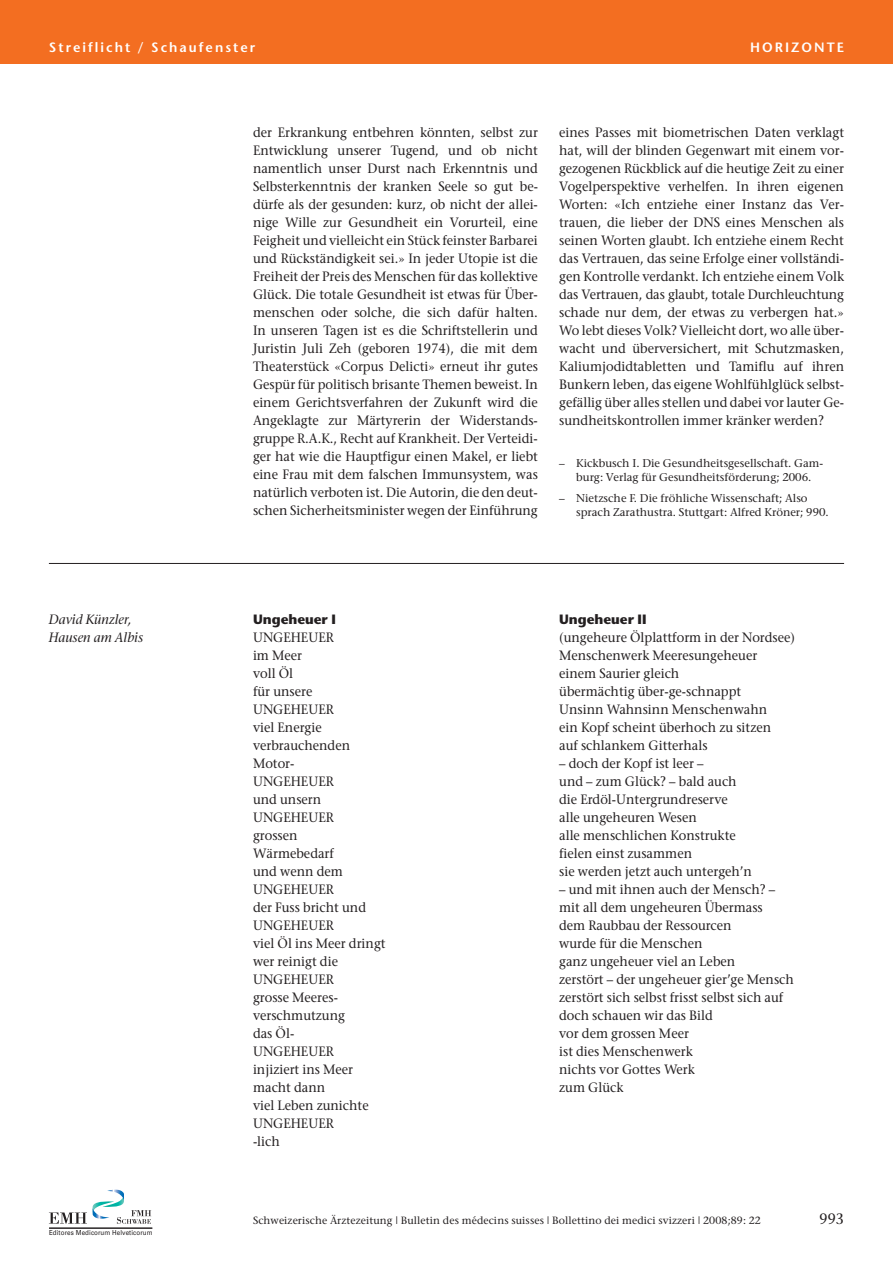
<style>
.page{position:relative;width:893px;height:1263px;background:#fff}
.page>*{position:absolute;margin:0;border:0;box-sizing:border-box;transform-origin:0 0}
.t1{font:15px "Stone Serif";color:#231f20;scale:.95 1}
.t2{font:13.5px/18px "Stone Serif";color:#231f20;scale:.95 1}
.t3{font:600 13.5px "Stone Sans";letter-spacing:.15em;color:#fff}
.t4{font:italic 13.5px/18px "Stone Serif";color:#231f20;scale:.95 1}
.t5{font:700 13.5px "Stone Sans";color:#231f20}
.t6{font:11.25px/14.2px "Stone Serif";color:#231f20;text-align:center}
.t7{font:10.5px "Stone Serif";letter-spacing:.01em;color:#231f20}
.t8{font:6.9px "Univers";letter-spacing:.015em;color:#231f20;scale:.9 1}
</style>
<div class="page">
<div style="left:0;top:0;width:893px;height:64px;background:#f36e21"></div>
<svg style="left:49px;top:1189px;width:102px;height:35px"></svg>
<hr style="left:49px;top:1228px;width:103px;height:1px;background:#231f20">
<hr style="left:49px;top:563px;width:795px;height:1px;background:#231f20">
<p class="t3" style="left:49px;top:42px;width:208px">Streiflicht / Schaufenster</p>
<p class="t3" style="left:750px;top:42px;width:95px">HORIZONTE</p>
<p class="t4" style="left:49px;top:612px;width:101px">David Künzler,<br>Hausen am Albis</p>
<p class="t8" style="left:49px;top:1229px;width:117px">Editores Medicorum Helveticorum</p>
<p class="t2" style="left:253px;top:125px;width:301px;text-align:justify">der Erkrankung entbehren könnten, selbst zur Entwicklung unserer Tugend, und ob nicht namentlich unser Durst nach Erkenntnis und Selbsterkenntnis der kranken Seele so gut be&shy;dürfe als der gesunden: kurz, ob nicht der allei&shy;nige Wille zur Gesundheit ein Vorurteil, eine Feigheit und vielleicht ein Stück feinster Barbarei und Rückständigkeit sei.» In jeder Utopie ist die Freiheit der Preis des Menschen für das kollektive Glück. Die totale Gesundheit ist etwas für Über&shy;menschen oder solche, die sich dafür halten.<br>In unseren Tagen ist es die Schriftstellerin und Juristin Juli Zeh (geboren 1974), die mit dem Theaterstück «Corpus Delicti» erneut ihr gutes Gespür für politisch brisante Themen beweist. In einem Gerichtsverfahren der Zukunft wird die Angeklagte zur Märtyrerin der Widerstands&shy;gruppe R.A.K., Recht auf Krankheit. Der Verteidi&shy;ger hat wie die Hauptfigur einen Makel, er liebt eine Frau mit dem falschen Immunsystem, was natürlich verboten ist. Die Autorin, die den deut&shy;schen Sicherheitsminister wegen der Einführung</p>
<p class="t2" style="left:559px;top:125px;width:301px;text-align:justify">eines Passes mit biometrischen Daten verklagt hat, will der blinden Gegenwart mit einem vor&shy;gezogenen Rückblick auf die heutige Zeit zu einer Vogelperspektive verhelfen. In ihren eigenen Worten: «Ich entziehe einer Instanz das Ver&shy;trauen, die lieber der DNS eines Menschen als seinen Worten glaubt. Ich entziehe einem Recht das Vertrauen, das seine Erfolge einer vollständi&shy;gen Kontrolle verdankt. Ich entziehe einem Volk das Vertrauen, das glaubt, totale Durchleuchtung schade nur dem, der etwas zu verbergen hat.» Wo lebt dieses Volk? Vielleicht dort, wo alle über&shy;wacht und überversichert, mit Schutzmasken, Kaliumjodidtabletten und Tamiflu auf ihren Bunkern leben, das eigene Wohlfühlglück selbst&shy;gefällig über alles stellen und dabei vor lauter Ge&shy;sundheitskontrollen immer kränker werden?</p>
<p class="t6" style="left:559px;top:457px;width:265px">– Kickbusch I. Die Gesundheitsgesellschaft. Gam&shy;burg: Verlag für Gesundheitsförderung; 2006.</p>
<p class="t6" style="left:576px;top:492px;width:254px;text-align:left;text-indent:-17px">– Nietzsche F. Die fröhliche Wissenschaft; Also sprach Zarathustra. Stuttgart: Alfred Kröner; 990.</p>
<p class="t5" style="left:253px;top:614px;width:84px">Ungeheuer I</p>
<p class="t2" style="left:253px;top:630px;width:141px">UNGEHEUER<br>im Meer<br>voll Öl<br>für unsere<br>UNGEHEUER<br>viel Energie verbrauchenden<br>Motor-<br>UNGEHEUER<br>und unsern<br>UNGEHEUER<br>grossen<br>Wärmebedarf<br>und wenn dem<br>UNGEHEUER<br>der Fuss bricht und<br>UNGEHEUER<br>viel Öl ins Meer dringt wer reinigt die<br>UNGEHEUER<br>grosse Meeres&shy;verschmutzung<br>das Öl-<br>UNGEHEUER<br>injiziert ins Meer macht dann<br>viel Leben zunichte<br>UNGEHEUER<br>-lich</p>
<p class="t5" style="left:559px;top:614px;width:89px">Ungeheuer II</p>
<p class="t2" style="left:559px;top:630px;width:250px">(ungeheure Ölplattform in der Nordsee)<br>Menschenwerk Meeresungeheuer einem Saurier gleich<br>übermächtig über-ge-schnappt<br>Unsinn Wahnsinn Menschenwahn<br>ein Kopf scheint überhoch zu sitzen<br>auf schlankem Gitterhals</p>
<p class="t2" style="left:559px;top:756px;width:204px">– doch der Kopf ist leer –<br>und – zum Glück? – bald auch die Erdöl-Untergrundreserve alle ungeheuren Wesen<br>alle menschlichen Konstrukte fielen einst zusammen<br>sie werden jetzt auch untergeh’n</p>
<p class="t2" style="left:559px;top:882px;width:249px">– und mit ihnen auch der Mensch? – mit all dem ungeheuren Übermass<br>dem Raubbau der Ressourcen<br>wurde für die Menschen<br>ganz ungeheuer viel an Leben<br>zerstört – der ungeheuer gier’ge Mensch zerstört sich selbst frisst selbst sich auf doch schauen wir das Bild<br>vor dem grossen Meer<br>ist dies Menschenwerk<br>nichts vor Gottes Werk<br>zum Glück</p>
<p class="t7" style="left:253px;top:1216px;width:509px">Schweizerische Ärztezeitung | Bulletin des médecins suisses | Bollettino dei medici svizzeri | 2008;89: 22</p>
<p class="t1" style="left:819px;top:1213px;width:27px">993</p>
</div>
